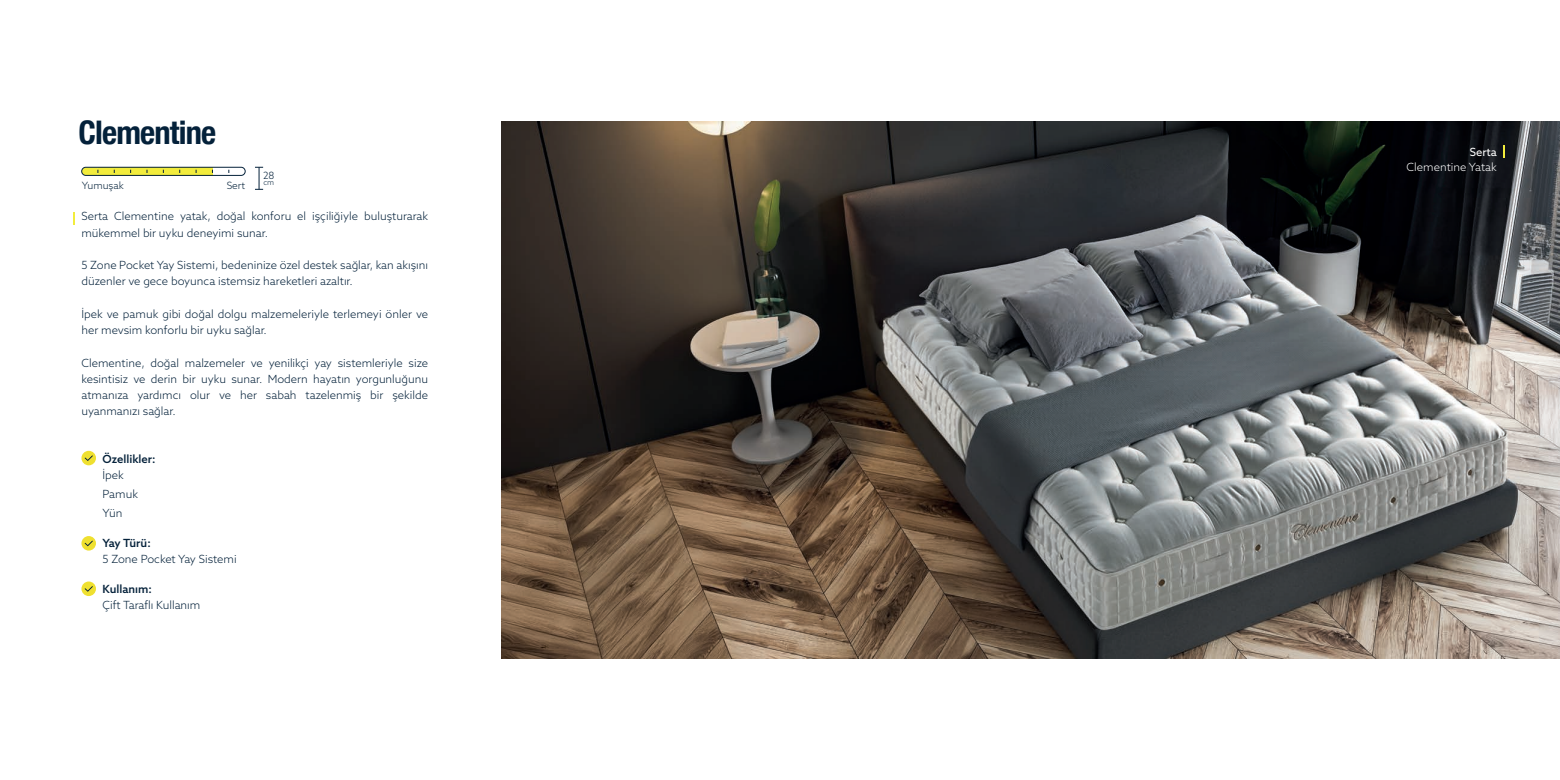
<style>
.page{position:relative;width:1560px;height:780px;background:#fff}
.page>*{position:absolute;margin:0;border:0;box-sizing:border-box;transform-origin:0 0}
.t1{font:700 condensed 32.5px "Helvetica Neue";letter-spacing:-.025em;color:#04213a}
.t2{font:300 11.25px/16.2px "Azo Sans";color:#04213a}
.t3{font:500 11.25px "Azo Sans";color:#04213a}
.t4{font:300 11.25px "Azo Sans";color:#fff}
.t5{font:11.25px "Azo Sans";color:#fff}
.t6{font:300 10px "Azo Sans";color:#04213a}
.t7{font:300 7.5px "Azo Sans";color:#04213a}
</style>
<div class="page">
<img style="left:501px;top:121px;width:1058px;height:537px">
<svg style="left:73px;top:212px;width:2px;height:13px"></svg>
<div style="left:98px;top:167px;width:114px;height:8px;background:#f2ec3c"></div>
<div style="left:81px;top:167px;width:165px;height:9px;border:1px solid #04213a;border-radius:4px"></div>
<svg style="left:82px;top:167px;width:16px;height:8px"></svg>
<svg style="left:255px;top:167px;width:8px;height:23px"></svg>
<div style="left:81px;top:451px;width:15px;height:14px;background:#efe030;border-radius:7px"></div>
<svg style="left:85px;top:455px;width:8px;height:6px"></svg>
<div style="left:81px;top:536px;width:15px;height:14px;background:#efe030;border-radius:7px"></div>
<svg style="left:85px;top:540px;width:8px;height:6px"></svg>
<svg style="left:81px;top:581px;width:15px;height:15px"></svg>
<svg style="left:85px;top:586px;width:8px;height:5px"></svg>
<svg style="left:1503px;top:145px;width:1px;height:12px"></svg>
<h1 class="t1" style="left:78px;top:105px;width:139px">Clementine</h1>
<p class="t6" style="left:82px;top:179px;width:44px">Yumuşak</p>
<p class="t6" style="left:227px;top:179px;width:20px">Sert</p>
<p class="t6" style="left:263px;top:169px;width:13px">28</p>
<p class="t7" style="left:263px;top:178px;width:12px">cm</p>
<p class="t2" style="left:81px;top:208px;width:348px">Serta Clementine yatak, doğal konforu el işçiliğiyle buluşturarak mükemmel bir uyku deneyimi sunar.</p>
<p class="t2" style="left:81px;top:257px;width:348px">5 Zone Pocket Yay Sistemi, bedeninize özel destek sağlar, kan akışını düzenler ve gece boyunca istemsiz hareketleri azaltır.</p>
<p class="t2" style="left:81px;top:305px;width:348px">İpek ve pamuk gibi doğal dolgu malzemeleriyle terlemeyi önler ve her mevsim konforlu bir uyku sağlar.</p>
<p class="t2" style="left:81px;top:354px;width:348px;text-align:justify">Clementine, doğal malzemeler ve yenilikçi yay sistemleriyle size kesintisiz ve derin bir uyku sunar. Modern hayatın yorgunluğunu atmanıza yardımcı olur ve her sabah tazelenmiş bir şekilde uyanmanızı sağlar.</p>
<p class="t3" style="left:102px;top:451px;width:54px">Özellikler:</p>
<p class="t2" style="left:102px;top:465px;width:37px;line-height:18.8px">İpek<br>Pamuk<br>Yün</p>
<p class="t3" style="left:102px;top:535px;width:50px">Yay Türü:</p>
<p class="t2" style="left:102px;top:550px;width:136px">5 Zone Pocket Yay Sistemi</p>
<p class="t3" style="left:102px;top:581px;width:51px">Kullanım:</p>
<p class="t2" style="left:102px;top:597px;width:99px">Çift Taraflı Kullanım</p>
<p class="t5" style="left:1469px;top:144px;width:29px">Serta</p>
<p class="t4" style="left:1406px;top:159px;width:92px">Clementine Yatak</p>
</div>
